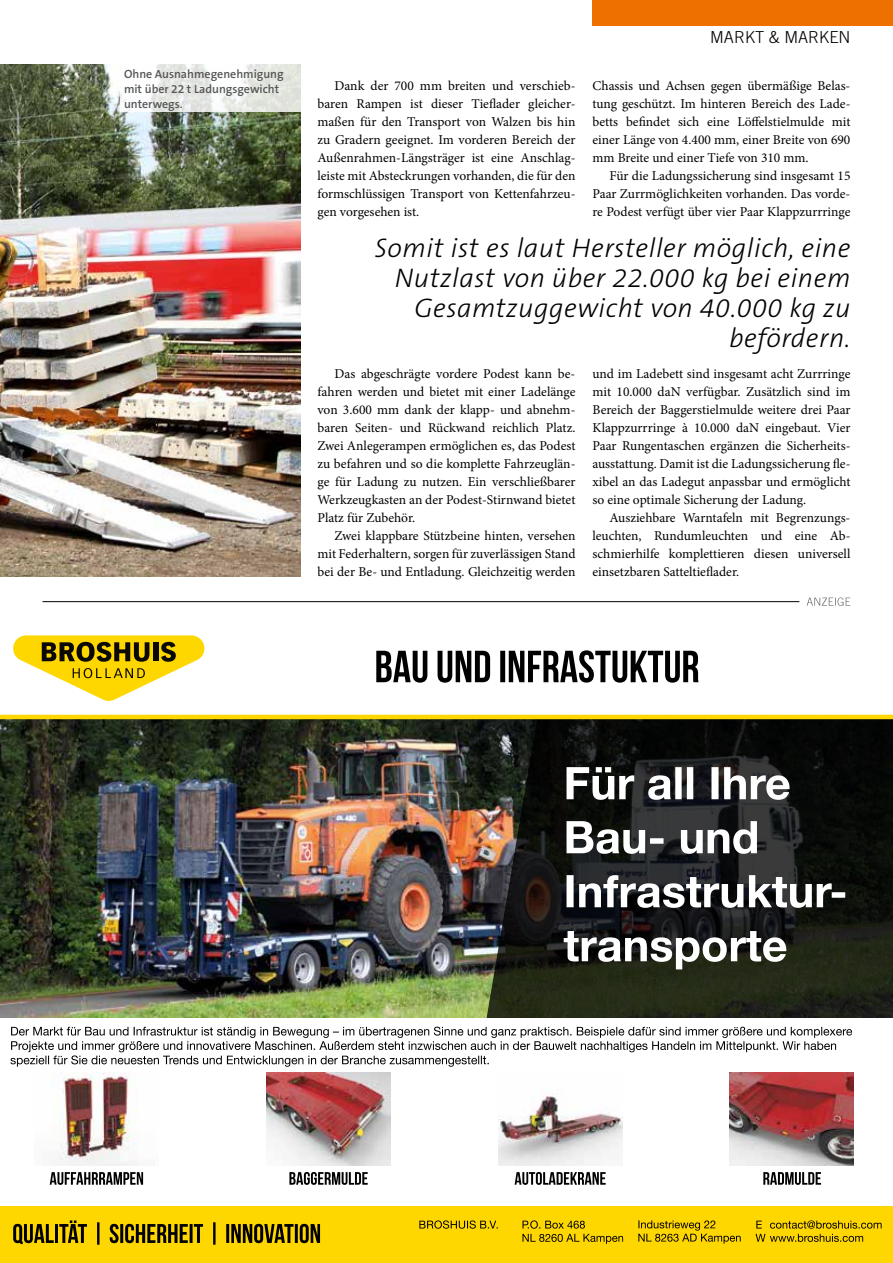
<style>
.page{position:relative;width:893px;height:1263px;background:#fff}
.page>*{position:absolute;margin:0;border:0;box-sizing:border-box;transform-origin:0 0}
.t1{font:italic 300 27px/30px "The Sans B3";letter-spacing:.02em;color:#000;text-align:right}
.t2{font:300 16.5px "Trade Gothic";color:#000}
.t3{font:13.5px/18px "Minion Pro";color:#000;text-align:justify}
.t4{font:600 12px/15px "The Sans B6";color:#565655}
</style>
<div class="page">
<div style="left:592px;top:0;width:301px;height:26px;background:#ee7100"></div>
<img style="left:0;top:64px;width:300px;height:512px">
<svg style="left:807px;top:597px;width:43px;height:9px"></svg>
<hr style="left:43px;top:601px;width:756px;height:1px;background:#000">
<img style="left:0;top:719px;width:436px;height:298px">
<svg style="left:13px;top:635px;width:191px;height:66px"></svg>
<img style="left:436px;top:719px;width:457px;height:298px">
<hr style="left:0;top:715px;width:893px;height:4px;background:#ffd700">
<svg style="left:564px;top:931px;width:222px;height:38px"></svg>
<svg style="left:566px;top:875px;width:279px;height:33px"></svg>
<svg style="left:566px;top:821px;width:191px;height:33px"></svg>
<svg style="left:566px;top:767px;width:224px;height:33px"></svg>
<div style="left:0;top:1206px;width:893px;height:57px;background:#ffd700"></div>
<svg style="left:419px;top:1220px;width:79px;height:9px"></svg>
<svg style="left:522px;top:1220px;width:101px;height:24px"></svg>
<svg style="left:638px;top:1220px;width:103px;height:24px"></svg>
<svg style="left:756px;top:1220px;width:126px;height:22px"></svg>
<svg style="left:13px;top:1220px;width:307px;height:25px"></svg>
<svg style="left:376px;top:650px;width:323px;height:33px"></svg>
<svg style="left:11px;top:1027px;width:841px;height:40px"></svg>
<img style="left:52px;top:1073px;width:86px;height:92px">
<img style="left:498px;top:1090px;width:124px;height:75px">
<img style="left:266px;top:1073px;width:124px;height:92px">
<img style="left:730px;top:1073px;width:124px;height:92px">
<svg style="left:50px;top:1172px;width:93px;height:13px"></svg>
<svg style="left:289px;top:1172px;width:79px;height:13px"></svg>
<svg style="left:515px;top:1172px;width:91px;height:13px"></svg>
<svg style="left:763px;top:1172px;width:58px;height:13px"></svg>
<svg style="left:120px;top:64px;width:180px;height:48px"></svg>
<p class="t4" style="left:124px;top:67px;width:161px">Ohne Ausnahmegenehmigung mit über 22 t Ladungsgewicht unterwegs.</p>
<p class="t3" style="left:317px;top:77px;width:259px;text-indent:17px">Dank der 700 mm breiten und verschieb&shy;baren Rampen ist dieser Tieflader gleicher&shy;maßen für den Transport von Walzen bis hin zu Gradern geeignet. Im vorderen Bereich der Außenrahmen-Längsträger ist eine Anschlag&shy;leiste mit Absteckrungen vorhanden, die für den formschlüssigen Transport von Kettenfahrzeu&shy;gen vorgesehen ist.</p>
<p class="t2" style="left:710px;top:27px;width:142px">MARKT &amp; MARKEN</p>
<p class="t3" style="left:592px;top:77px;width:259px">Chassis und Achsen gegen übermäßige Belas&shy;tung geschützt. Im hinteren Bereich des Lade&shy;betts befindet sich eine Löffelstielmulde mit einer Länge von 4.400 mm, einer Breite von 690 mm Breite und einer Tiefe von 310 mm.</p>
<p class="t3" style="left:592px;top:167px;width:259px;text-indent:17px">Für die Ladungssicherung sind insgesamt 15<br>Paar Zurrmöglichkeiten vorhanden. Das vorde&shy;re Podest verfügt über vier Paar Klappzurrringe</p>
<h1 class="t1" style="left:375px;top:234px;width:477px">Somit ist es laut Hersteller möglich, eine<br>Nutzlast von über 22.000 kg bei einem<br>Gesamtzuggewicht von 40.000 kg zu befördern.</h1>
<p class="t3" style="left:317px;top:365px;width:259px;text-indent:17px">Das abgeschrägte vordere Podest kann be&shy;fahren werden und bietet mit einer Ladelänge von 3.600 mm dank der klapp- und abnehm&shy;baren Seiten- und Rückwand reichlich Platz.<br>Zwei Anlegerampen ermöglichen es, das Podest zu befahren und so die komplette Fahrzeuglän&shy;ge für Ladung zu nutzen. Ein verschließbarer Werkzeugkasten an der Podest-Stirnwand bietet Platz für Zubehör.</p>
<p class="t3" style="left:317px;top:527px;width:259px;text-indent:17px">Zwei klappbare Stützbeine hinten, versehen mit Federhaltern, sorgen für zuverlässigen Stand bei der Be- und Entladung. Gleichzeitig werden</p>
<p class="t3" style="left:592px;top:365px;width:259px">und im Ladebett sind insgesamt acht Zurrringe mit 10.000 daN verfügbar. Zusätzlich sind im Bereich der Baggerstielmulde weitere drei Paar Klappzurrringe à 10.000 daN eingebaut. Vier Paar Rungentaschen ergänzen die Sicherheits&shy;ausstattung. Damit ist die Ladungssicherung fle&shy;xibel an das Ladegut anpassbar und ermöglicht so eine optimale Sicherung der Ladung.</p>
<p class="t3" style="left:592px;top:509px;width:259px;text-indent:17px">Ausziehbare Warntafeln mit Begrenzungs&shy;leuchten, Rundumleuchten und eine Ab&shy;schmierhilfe komplettieren diesen universell einsetzbaren Satteltieflader.</p>
</div>
